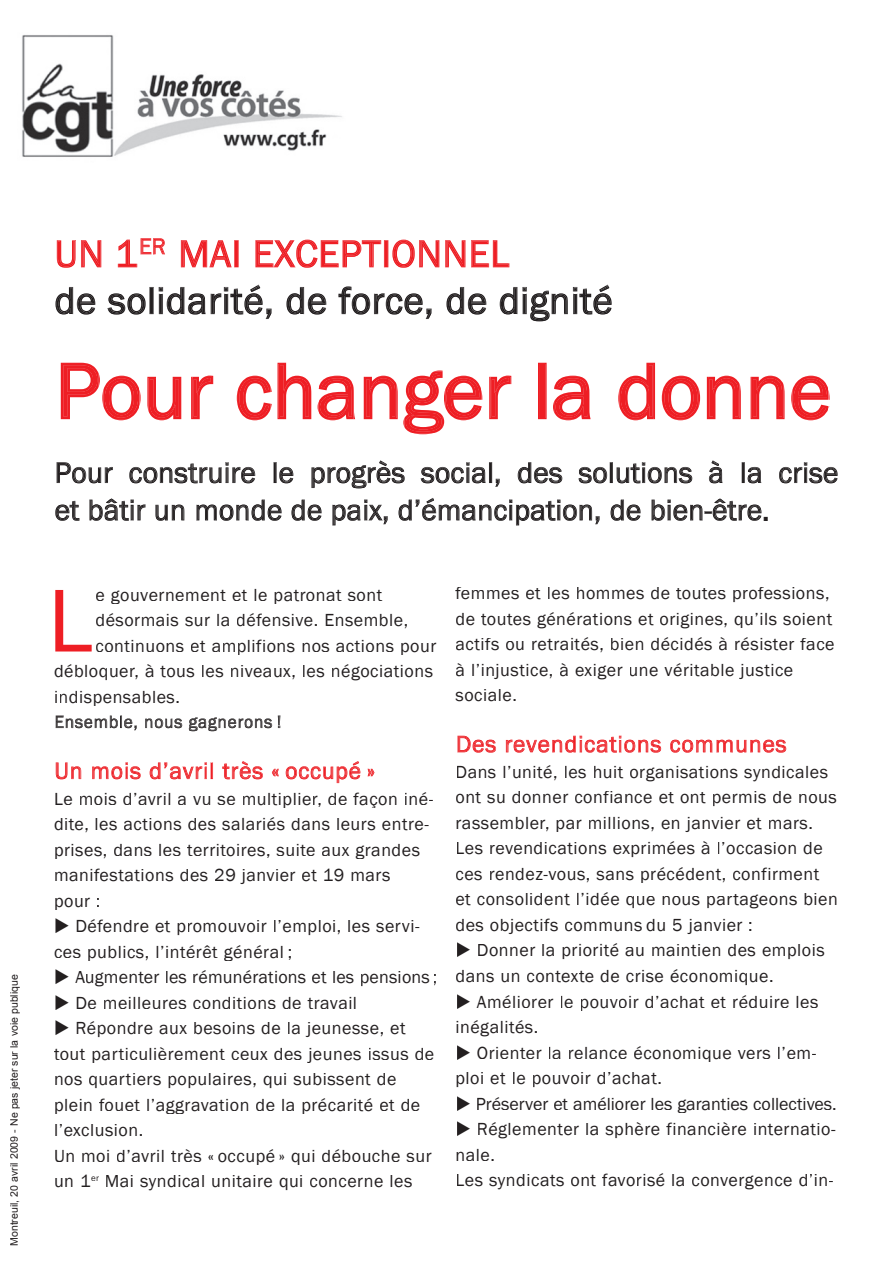
<style>
.page{position:relative;width:893px;height:1263px;background:#fff}
.page>*{position:absolute;margin:0;border:0;box-sizing:border-box;transform-origin:0 0}
.t1{font:92.25px "Franklin Gothic";color:#ee1e24}
.t2{font:81px "Franklin Gothic";color:#ee1e24}
.t3{font:39px/46.8px "Franklin Gothic";letter-spacing:.01em;color:#231f20}
.t4{font:30px/37.5px "Franklin Gothic";color:#231f20}
.t5{font:24px "Franklin Gothic";letter-spacing:.03em;color:#ee1e24}
.t6{font:18px/25.5px "Franklin Gothic";letter-spacing:.03em;color:#231f20}
.t7{font:18px "Franklin Gothic";color:#231f20}
.t8{font:18px "Franklin Gothic";letter-spacing:.01em;color:#231f20}
.t9{font:10.5px "Arial";color:#231f20}
.s1{color:#ee1e24}
.s2{font-family:"Akzidenz Grotesk BE";font-weight:500}
</style>
<div class="page">
<svg style="left:56px;top:715px;width:81px;height:15px"></svg>
<svg style="left:145px;top:718px;width:37px;height:10px"></svg>
<svg style="left:189px;top:717px;width:83px;height:14px"></svg>
<svg style="left:278px;top:715px;width:2px;height:13px"></svg>
<svg style="left:56px;top:762px;width:25px;height:17px"></svg>
<svg style="left:92px;top:762px;width:49px;height:17px"></svg>
<svg style="left:150px;top:762px;width:63px;height:17px"></svg>
<svg style="left:222px;top:761px;width:41px;height:18px"></svg>
<svg style="left:272px;top:769px;width:7px;height:7px"></svg>
<svg style="left:286px;top:761px;width:75px;height:22px"></svg>
<svg style="left:367px;top:769px;width:8px;height:7px"></svg>
<svg style="left:457px;top:736px;width:39px;height:17px"></svg>
<svg style="left:506px;top:736px;width:155px;height:17px"></svg>
<svg style="left:670px;top:739px;width:116px;height:14px"></svg>
<img style="left:22px;top:35px;width:320px;height:122px">
<svg style="left:57px;top:240px;width:44px;height:28px"></svg>
<svg style="left:118px;top:238px;width:47px;height:29px"></svg>
<svg style="left:181px;top:240px;width:58px;height:27px"></svg>
<svg style="left:255px;top:240px;width:184px;height:28px"></svg>
<svg style="left:445px;top:240px;width:20px;height:27px"></svg>
<svg style="left:471px;top:240px;width:38px;height:27px"></svg>
<svg style="left:55px;top:287px;width:40px;height:28px"></svg>
<svg style="left:107px;top:285px;width:165px;height:34px"></svg>
<svg style="left:286px;top:287px;width:40px;height:28px"></svg>
<svg style="left:338px;top:286px;width:94px;height:33px"></svg>
<svg style="left:446px;top:287px;width:40px;height:28px"></svg>
<svg style="left:500px;top:285px;width:112px;height:36px"></svg>
<svg style="left:61px;top:363px;width:80px;height:57px"></svg>
<svg style="left:147px;top:377px;width:34px;height:43px"></svg>
<svg style="left:191px;top:376px;width:22px;height:43px"></svg>
<svg style="left:237px;top:363px;width:74px;height:57px"></svg>
<svg style="left:318px;top:376px;width:37px;height:44px"></svg>
<svg style="left:364px;top:370px;width:118px;height:64px"></svg>
<svg style="left:489px;top:376px;width:22px;height:43px"></svg>
<svg style="left:538px;top:363px;width:9px;height:56px"></svg>
<svg style="left:553px;top:376px;width:38px;height:44px"></svg>
<svg style="left:618px;top:363px;width:37px;height:57px"></svg>
<svg style="left:662px;top:376px;width:38px;height:44px"></svg>
<svg style="left:707px;top:376px;width:34px;height:43px"></svg>
<svg style="left:751px;top:376px;width:34px;height:43px"></svg>
<svg style="left:791px;top:376px;width:39px;height:44px"></svg>
<svg style="left:57px;top:462px;width:56px;height:21px"></svg>
<svg style="left:129px;top:462px;width:126px;height:21px"></svg>
<svg style="left:273px;top:462px;width:20px;height:21px"></svg>
<svg style="left:311px;top:460px;width:94px;height:29px"></svg>
<svg style="left:421px;top:462px;width:79px;height:25px"></svg>
<svg style="left:518px;top:462px;width:44px;height:21px"></svg>
<svg style="left:578px;top:462px;width:114px;height:21px"></svg>
<svg style="left:709px;top:460px;width:14px;height:23px"></svg>
<svg style="left:742px;top:462px;width:19px;height:21px"></svg>
<svg style="left:779px;top:462px;width:59px;height:21px"></svg>
<svg style="left:55px;top:501px;width:24px;height:20px"></svg>
<svg style="left:89px;top:498px;width:57px;height:23px"></svg>
<svg style="left:155px;top:504px;width:29px;height:17px"></svg>
<svg style="left:196px;top:500px;width:86px;height:21px"></svg>
<svg style="left:291px;top:500px;width:31px;height:21px"></svg>
<svg style="left:332px;top:500px;width:56px;height:25px"></svg>
<svg style="left:398px;top:498px;width:202px;height:27px"></svg>
<svg style="left:610px;top:500px;width:31px;height:21px"></svg>
<svg style="left:651px;top:498px;width:111px;height:23px"></svg>
<p class="t9" style="left:7px;top:1246px;width:273px;rotate:-90deg">Montreuil, 20 avril 2009 - Ne pas jeter sur la voie publique</p>
<h3 class="t3" style="left:55px;top:231px;width:560px"><span class="s1">UN 1</span><sup>ER</sup> <span class="s1">MAI EXCEPTIONNEL<br></span>de solidarité, de force, de dignité</h3>
<h2 class="t2" style="left:55px;top:341px;width:778px">Pour changer la donne</h2>
<h3 class="t4" style="left:54px;top:454px;width:786px">Pour construire le progrès social, des solutions à la crise et bâtir un monde de paix, d’émancipation, de bien-être<span class="s2">.</span></h3>
<h1 class="t1" style="left:48px;top:563px;width:47px">L</h1>
<p class="t6" style="left:95px;top:582px;width:288px">e gouvernement et le patronat sont</p>
<p class="t6" style="left:95px;top:608px;width:314px">désormais sur la défensive. Ensemble,</p>
<p class="t6" style="left:95px;top:633px;width:342px">continuons et amplifions nos actions pour</p>
<p class="t6" style="left:54px;top:659px;width:381px">débloquer, à tous les niveaux, les négociations</p>
<p class="t6" style="left:54px;top:684px;width:127px">indispensables.</p>
<p class="t6" style="left:54px;top:709px;width:229px">Ensemble, nous gagnerons !</p>
<h3 class="t5" style="left:54px;top:756px;width:322px">Un mois d’avril très « occupé »</h3>
<p class="t6" style="left:54px;top:786px;width:381px">Le mois d’avril a vu se multiplier, de façon iné&shy;dite, les actions des salariés dans leurs entre&shy;prises, dans les territoires, suite aux grandes manifestations des 29 janvier et 19 mars<br>pour :</p>
<p class="t6" style="left:54px;top:914px;width:367px">◆ Défendre et promouvoir l’emploi, les servi&shy;ces publics, l’intérêt général ;</p>
<p class="t8" style="left:54px;top:966px;width:385px">◆ Augmenter les rémunérations et les pensions ;</p>
<p class="t6" style="left:54px;top:990px;width:305px">◆ De meilleures conditions de travail</p>
<p class="t6" style="left:54px;top:1016px;width:382px">◆ Répondre aux besoins de la jeunesse, et tout particulièrement ceux des jeunes issus de nos quartiers populaires, qui subissent de plein fouet l’aggravation de la précarité et de l’exclusion.<br>Un moi d’avril très « occupé » qui débouche sur un 1<sup>er</sup> Mai syndical unitaire qui concerne les</p>
<p class="t6" style="left:455px;top:581px;width:381px">femmes et les hommes de toutes professions, de toutes générations et origines, qu’ils soient actifs ou retraités, bien décidés à résister face à l’injustice, à exiger une véritable justice sociale.</p>
<h3 class="t5" style="left:456px;top:729px;width:332px">Des revendications communes</h3>
<p class="t6" style="left:455px;top:760px;width:384px">Dans l’unité, les huit organisations syndicales ont su donner confiance et ont permis de nous rassembler, par millions, en janvier et mars.<br>Les revendications exprimées à l’occasion de ces rendez-vous, sans précédent, confirment et consolident l’idée que nous partageons bien des objectifs communs du 5 janvier :</p>
<p class="t6" style="left:455px;top:938px;width:371px">◆ Donner la priorité au maintien des emplois dans un contexte de crise économique.</p>
<p class="t6" style="left:455px;top:989px;width:364px">◆ Améliorer le pouvoir d’achat et réduire les inégalités.</p>
<p class="t6" style="left:455px;top:1040px;width:362px">◆ Orienter la relance économique vers l’em&shy;ploi et le pouvoir d’achat.</p>
<p class="t7" style="left:455px;top:1092px;width:383px">◆ Préserver et améliorer les garanties collectives.</p>
<p class="t6" style="left:455px;top:1117px;width:381px">◆ Réglementer la sphère financière internatio&shy;nale.<br>Les syndicats ont favorisé la convergence d’in-</p>
</div>
